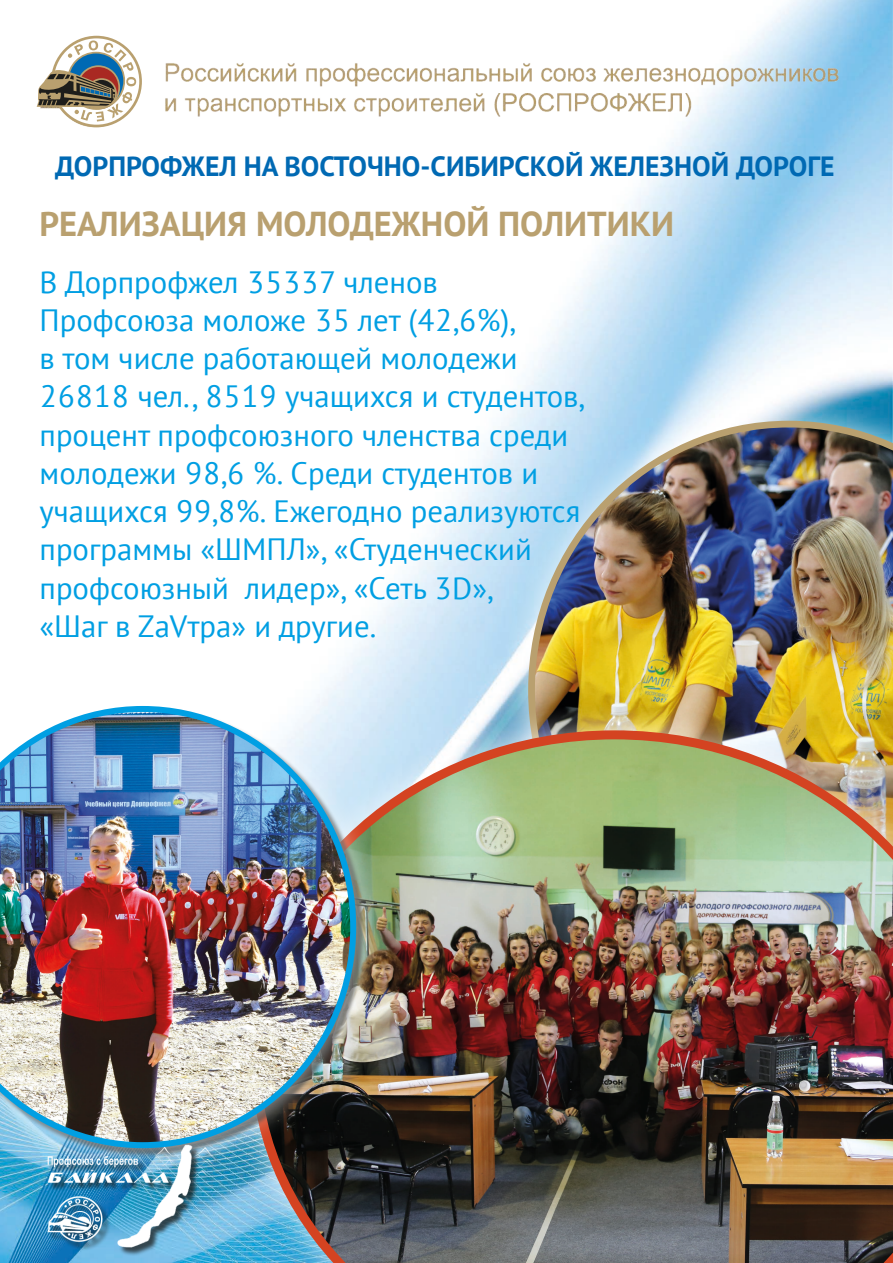
<style>
.page{position:relative;width:893px;height:1263px;background:#fff}
.page>*{position:absolute;margin:0;border:0;box-sizing:border-box;transform-origin:0 0}
.t1{font:700 34.5px "PT Sans";color:#b9a06f}
.t2{font:30.75px/38.2px "PT Sans";color:#009fe3}
.t3{font:700 27.75px "PT Sans";color:#0069b3}
</style>
<div class="page">
<img style="left:0;top:0;width:893px;height:1263px">
<div style="left:0;top:0;width:442px;height:257px;background:#fff"></div>
<img style="left:36px;top:27px;width:822px;height:111px">
<svg style="left:37px;top:36px;width:105px;height:91px"></svg>
<div style="left:498px;top:391px;width:395px;height:599px;background:#fff;opacity:.75"></div>
<img style="left:528px;top:421px;width:365px;height:280px">
<div style="left:221px;top:701px;width:672px;height:562px;background:#fff;opacity:.75"></div>
<img style="left:251px;top:730px;width:642px;height:533px">
<div style="left:0;top:676px;width:386px;height:502px;background:#fff;opacity:.75"></div>
<img style="left:0;top:706px;width:356px;height:442px">
<img style="left:40px;top:1133px;width:183px;height:130px">
<p class="t3" style="left:55px;top:148px;width:781px">ДОРПРОФЖЕЛ НА ВОСТОЧНО-СИБИРСКОЙ ЖЕЛЕЗНОЙ ДОРОГЕ</p>
<p class="t1" style="left:40px;top:201px;width:636px">РЕАЛИЗАЦИЯ МОЛОДЕЖНОЙ ПОЛИТИКИ</p>
<p class="t2" style="left:40px;top:262px;width:546px">В Дорпрофжел 35337 членов Профсоюза моложе 35 лет (42,6%),<br>в том числе работающей молодежи 26818 чел., 8519 учащихся и студентов, процент профсоюзного членства среди молодежи 98,6 %. Среди студентов и учащихся 99,8%. Ежегодно реализуются программы «ШМПЛ», «Студенческий профсоюзный лидер», «Сеть 3D»,</p>
<p class="t2" style="left:40px;top:606px;width:338px">«Шаг в ZаVтра» и другие.</p>
</div>
